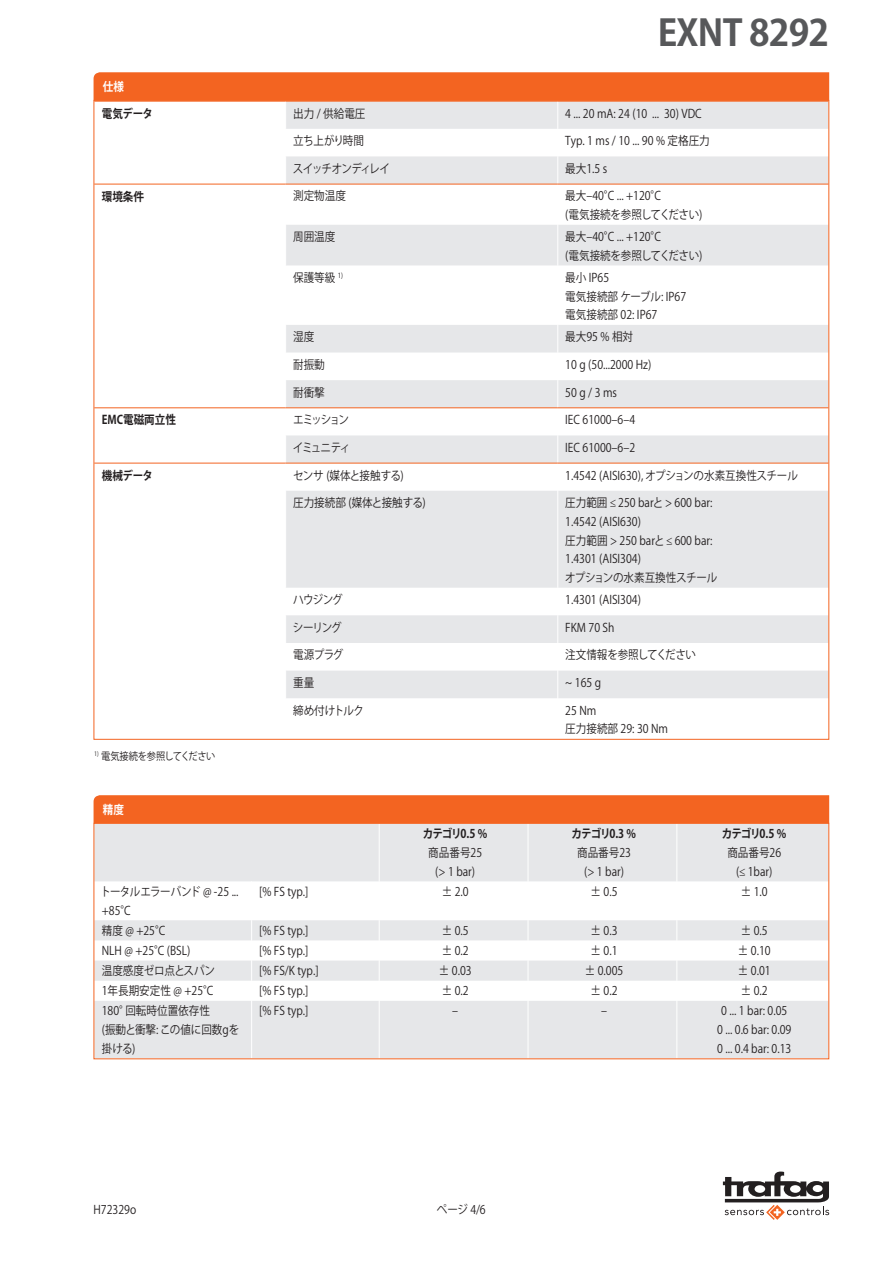
<style>
.page{position:relative;width:893px;height:1263px;background:#fff}
.page>*{position:absolute;margin:0;border:0;box-sizing:border-box;transform-origin:0 0}
.t1{font:700 36px "Koz Go Pro";letter-spacing:-.02em;color:#57585a}
.t2{font:12px/18.8px "Koz Go Pro";color:#231f20;scale:.88 1}
.t3{font:700 12px "Koz Go Pro";letter-spacing:-.04em;color:#231f20;scale:.88 1}
.t4{font:12px/18.8px "Koz Go Pro";letter-spacing:-.06em;color:#231f20;scale:.88 1}
.t5{font:12px "Koz Go Pro";letter-spacing:-.04em;color:#231f20;scale:.88 1}
.t6{font:12px "Koz Go Pro";letter-spacing:-.025em;color:#231f20;scale:.88 1}
.t7{font:12px "Koz Go Pro";letter-spacing:-.08em;color:#231f20;scale:.88 1}
.t8{font:700 12px "Koz Go Pro";color:#231f20;scale:.88 1}
.t9{font:12px "Koz Go Pro";letter-spacing:-.035em;color:#231f20;scale:.88 1}
.t10{font:700 12px "Koz Go Pro";color:#fff;scale:.88 1}
.t11{font:10.5px "Koz Go Pro";letter-spacing:-.025em;color:#231f20;scale:.88 1}
</style>
<div class="page">
<svg style="left:723px;top:1171px;width:106px;height:49px"></svg>
<svg style="left:286px;top:225px;width:541px;height:473px;fill:#e6e7e9"></svg>
<svg style="left:94px;top:72px;width:735px;height:112px"></svg>
<hr style="left:557px;top:225px;width:1px;height:40px;background:#fff">
<hr style="left:557px;top:265px;width:1px;height:60px;background:#fff">
<svg style="left:557px;top:325px;width:1px;height:166px"></svg>
<hr style="left:557px;top:491px;width:1px;height:97px;background:#fff">
<svg style="left:557px;top:588px;width:1px;height:110px"></svg>
<hr style="left:94px;top:184px;width:192px;height:1px;background:#f36421">
<hr style="left:286px;top:184px;width:272px;height:1px;background:#f36421">
<hr style="left:558px;top:184px;width:270px;height:1px;background:#f36421">
<hr style="left:94px;top:407px;width:192px;height:1px;background:#f36421">
<hr style="left:286px;top:407px;width:272px;height:1px;background:#f36421">
<hr style="left:558px;top:407px;width:270px;height:1px;background:#f36421">
<hr style="left:94px;top:463px;width:192px;height:1px;background:#f36421">
<hr style="left:286px;top:463px;width:272px;height:1px;background:#f36421">
<hr style="left:558px;top:463px;width:270px;height:1px;background:#f36421">
<div style="left:94px;top:795px;width:735px;height:28px;background:#f36421"></div>
<svg style="left:96px;top:825px;width:731px;height:232px;fill:#e6e7e9"></svg>
<hr style="left:379px;top:824px;width:1px;height:57px;background:#fff">
<hr style="left:528px;top:824px;width:1px;height:57px;background:#fff">
<hr style="left:676px;top:824px;width:1px;height:57px;background:#fff">
<hr style="left:251px;top:881px;width:1px;height:39px;background:#fff">
<hr style="left:379px;top:881px;width:1px;height:39px;background:#fff">
<hr style="left:528px;top:881px;width:1px;height:39px;background:#fff">
<hr style="left:676px;top:881px;width:1px;height:39px;background:#fff">
<svg style="left:251px;top:920px;width:1px;height:81px"></svg>
<svg style="left:379px;top:920px;width:1px;height:81px"></svg>
<svg style="left:528px;top:920px;width:1px;height:81px"></svg>
<svg style="left:676px;top:920px;width:1px;height:81px"></svg>
<hr style="left:251px;top:1001px;width:1px;height:57px;background:#fff">
<hr style="left:379px;top:1001px;width:1px;height:57px;background:#fff">
<hr style="left:528px;top:1001px;width:1px;height:57px;background:#fff">
<hr style="left:676px;top:1001px;width:1px;height:57px;background:#fff">
<div style="left:94px;top:823px;width:735px;height:236px;border:1px solid #f36421"></div>
<h1 class="t1" style="left:658px;top:10px;width:173px">EXNT 8292</h1>
<p class="t10" style="left:103px;top:79px;width:26px">仕様</p>
<p class="t3" style="left:102px;top:105px;width:60px">電気データ</p>
<p class="t2" style="left:293px;top:104px;width:84px">出力 / 供給電圧</p>
<p class="t2" style="left:565px;top:104px;width:157px">4 ... 20 mA: 24 (10 ... 30) VDC</p>
<p class="t5" style="left:293px;top:133px;width:82px">立ち上がり時間</p>
<p class="t2" style="left:565px;top:132px;width:166px">Typ. 1 ms / 10 ... 90 % 定格圧力</p>
<p class="t7" style="left:293px;top:161px;width:112px">スイッチオンディレイ</p>
<p class="t2" style="left:565px;top:159px;width:49px">最大1.5 s</p>
<p class="t3" style="left:102px;top:188px;width:49px">環境条件</p>
<p class="t2" style="left:293px;top:187px;width:61px">測定物温度</p>
<p class="t2" style="left:565px;top:187px;width:157px">最大–40°C ... +120°C<br>(電気接続を参照してください)</p>
<p class="t2" style="left:293px;top:228px;width:50px">周囲温度</p>
<p class="t2" style="left:565px;top:228px;width:157px">最大–40°C ... +120°C<br>(電気接続を参照してください)</p>
<p class="t2" style="left:293px;top:268px;width:58px">保護等級 <sup>1)</sup></p>
<p class="t2" style="left:565px;top:268px;width:139px">最小 IP65<br>電気接続部 ケーブル: IP67電気接続部 02: IP67</p>
<p class="t2" style="left:293px;top:328px;width:26px">湿度</p>
<p class="t2" style="left:565px;top:328px;width:79px">最大95 % 相対</p>
<p class="t2" style="left:293px;top:355px;width:37px">耐振動</p>
<p class="t2" style="left:565px;top:355px;width:99px">10 g (50...2000 Hz)</p>
<p class="t2" style="left:293px;top:383px;width:37px">耐衝撃</p>
<p class="t2" style="left:565px;top:383px;width:60px">50 g / 3 ms</p>
<p class="t8" style="left:102px;top:412px;width:86px">EMC電磁両立性</p>
<p class="t2" style="left:293px;top:411px;width:65px">エミッション</p>
<p class="t2" style="left:565px;top:411px;width:81px">IEC 61000–6–4</p>
<p class="t2" style="left:293px;top:438px;width:67px">イミュニティ</p>
<p class="t2" style="left:565px;top:438px;width:81px">IEC 61000–6–2</p>
<p class="t3" style="left:102px;top:467px;width:60px">機械データ</p>
<p class="t5" style="left:293px;top:467px;width:127px">センサ (媒体と接触する)</p>
<p class="t2" style="left:565px;top:466px;width:266px">1.4542 (AISI630), オプションの水素互換性スチール</p>
<p class="t2" style="left:293px;top:494px;width:152px">圧力接続部 (媒体と接触する)</p>
<p class="t2" style="left:565px;top:494px;width:175px">圧力範囲 ≤ 250 barと &gt; 600 bar:<br>1.4542 (AISI630)<br>圧力範囲 &gt; 250 barと ≤ 600 bar:<br>1.4301 (AISI304)<br>オプションの水素互換性スチール</p>
<p class="t2" style="left:293px;top:591px;width:58px">ハウジング</p>
<p class="t2" style="left:565px;top:591px;width:88px">1.4301 (AISI304)</p>
<p class="t2" style="left:293px;top:618px;width:57px">シーリング</p>
<p class="t2" style="left:565px;top:618px;width:57px">FKM 70 Sh</p>
<p class="t2" style="left:293px;top:646px;width:59px">電源プラグ</p>
<p class="t6" style="left:565px;top:647px;width:150px">注文情報を参照してください</p>
<p class="t2" style="left:293px;top:673px;width:25px">重量</p>
<p class="t2" style="left:565px;top:673px;width:42px">~ 165 g</p>
<p class="t9" style="left:293px;top:702px;width:82px">締め付けトルク</p>
<p class="t2" style="left:565px;top:701px;width:118px">25 Nm<br>圧力接続部 29: 30 Nm</p>
<p class="t11" style="left:94px;top:749px;width:139px"><sup>1)</sup> 電気接続を参照してください</p>
<p class="t10" style="left:103px;top:802px;width:26px">精度</p>
<p class="t3" style="left:423px;top:826px;width:75px">カテゴリ0.5 %</p>
<p class="t2" style="left:428px;top:844px;width:63px;text-align:center">商品番号25 (&gt; 1 bar)</p>
<p class="t3" style="left:571px;top:826px;width:75px">カテゴリ0.3 %</p>
<p class="t2" style="left:577px;top:844px;width:63px;text-align:center">商品番号23 (&gt; 1 bar)</p>
<p class="t3" style="left:722px;top:826px;width:75px">カテゴリ0.5 %</p>
<p class="t2" style="left:727px;top:844px;width:63px;text-align:center">商品番号26 (≤ 1bar)</p>
<p class="t4" style="left:100px;top:882px;width:159px">トータルエラーバンド @ -25 ... +85°C</p>
<p class="t2" style="left:259px;top:882px;width:58px">[% FS typ.]</p>
<p class="t2" style="left:442px;top:882px;width:32px">± 2.0</p>
<p class="t2" style="left:591px;top:882px;width:32px">± 0.5</p>
<p class="t2" style="left:741px;top:882px;width:32px">± 1.0</p>
<p class="t2" style="left:102px;top:921px;width:74px">精度 @ +25°C</p>
<p class="t2" style="left:259px;top:921px;width:58px">[% FS typ.]</p>
<p class="t2" style="left:442px;top:921px;width:32px">± 0.5</p>
<p class="t2" style="left:591px;top:921px;width:32px">± 0.3</p>
<p class="t2" style="left:741px;top:921px;width:32px">± 0.5</p>
<p class="t2" style="left:102px;top:941px;width:102px">NLH @ +25°C (BSL)</p>
<p class="t2" style="left:259px;top:941px;width:58px">[% FS typ.]</p>
<p class="t2" style="left:442px;top:941px;width:32px">± 0.2</p>
<p class="t2" style="left:591px;top:941px;width:32px">± 0.1</p>
<p class="t2" style="left:738px;top:941px;width:39px">± 0.10</p>
<p class="t2" style="left:102px;top:962px;width:130px">温度感度ゼロ点とスパン</p>
<p class="t2" style="left:259px;top:962px;width:69px">[% FS/K typ.]</p>
<p class="t2" style="left:439px;top:962px;width:39px">± 0.03</p>
<p class="t2" style="left:585px;top:962px;width:45px">± 0.005</p>
<p class="t2" style="left:738px;top:962px;width:39px">± 0.01</p>
<p class="t2" style="left:102px;top:982px;width:128px">1年長期安定性 @ +25°C</p>
<p class="t2" style="left:259px;top:982px;width:58px">[% FS typ.]</p>
<p class="t2" style="left:442px;top:982px;width:32px">± 0.2</p>
<p class="t2" style="left:591px;top:982px;width:32px">± 0.2</p>
<p class="t2" style="left:741px;top:982px;width:32px">± 0.2</p>
<p class="t2" style="left:102px;top:1002px;width:158px">180°回転時位置依存性<br>(振動と衝撃: この値に回数gを掛ける)</p>
<p class="t2" style="left:259px;top:1002px;width:58px">[% FS typ.]</p>
<p class="t2" style="left:452px;top:1002px;width:8px">–</p>
<p class="t2" style="left:601px;top:1002px;width:8px">–</p>
<p class="t2" style="left:717px;top:1002px;width:86px;text-align:center">0 ... 1 bar: 0.05<br>0 ... 0.6 bar: 0.09<br>0 ... 0.4 bar: 0.13</p>
<p class="t2" style="left:94px;top:1200px;width:50px">H72329o</p>
<p class="t2" style="left:437px;top:1201px;width:57px">ページ 4/6</p>
</div>
